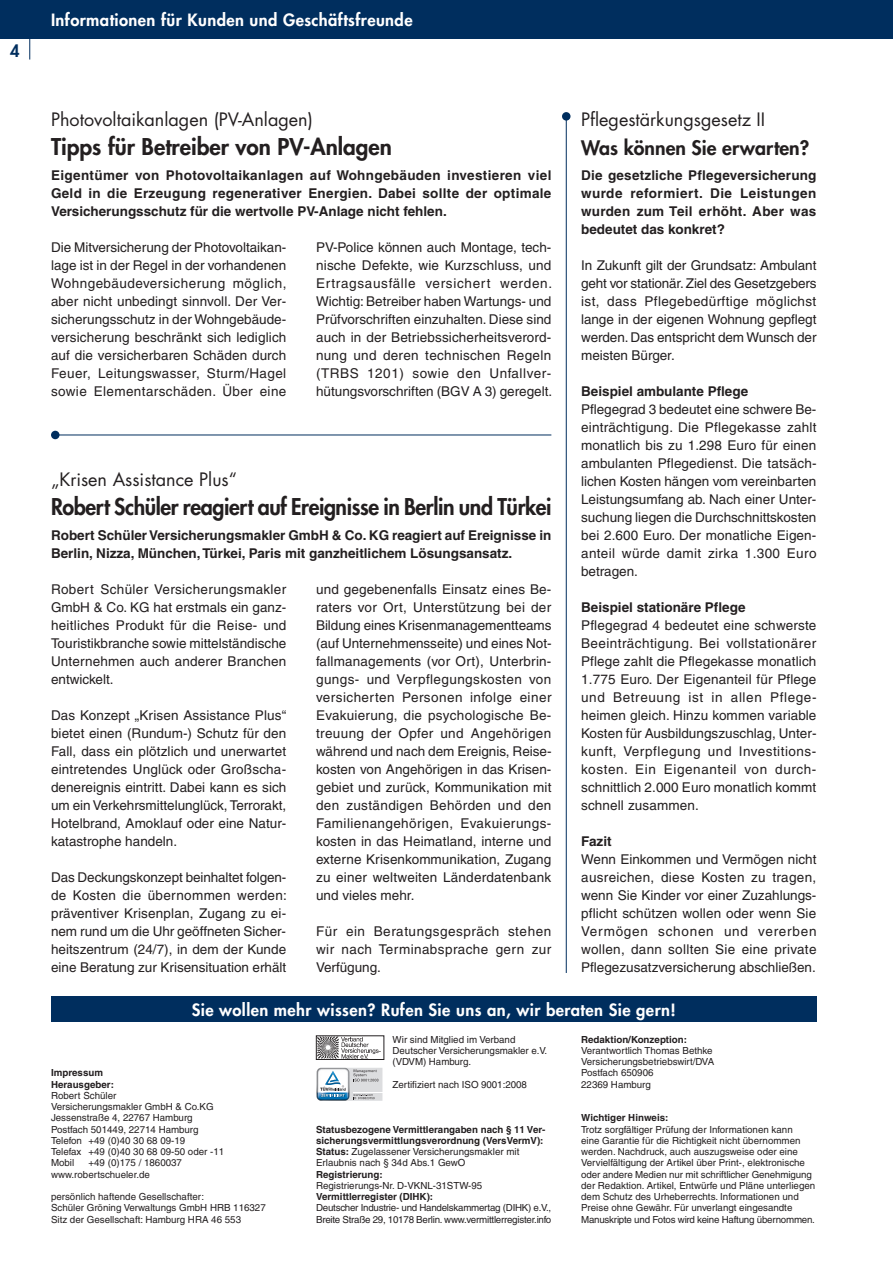
<style>
.page{position:relative;width:893px;height:1263px;background:#fff}
.page>*{position:absolute;margin:0;border:0;box-sizing:border-box;transform-origin:0 0}
.t1{font:800 22.5px "Futura LT";letter-spacing:-.02em;color:#231f20;scale:.95 1}
.t2{font:800 22.5px "Futura LT";color:#231f20}
.t3{font:800 19.5px "Futura LT";color:#231f20}
.t4{font:18px "Futura LT";color:#231f20}
.t5{font:800 16.5px "Futura LT";letter-spacing:.025em;color:#fff}
.t6{font:800 16.5px "Futura LT";color:#002e5e}
.t7{font:13.5px/18px "Helvetica LT";letter-spacing:.005em;color:#231f20;text-align:justify}
.t8{font:700 13.5px/18px "Helvetica LT";color:#231f20;text-align:justify}
.t9{font:9.75px/11.2px "Helvetica LT";color:#231f20}
.t10{font:700 9.75px/11.2px "Helvetica LT";color:#231f20}
.t11{font:9.75px/11.2px "Helvetica LT";letter-spacing:-.025em;color:#231f20}
.s1{font-weight:400}
</style>
<div class="page">
<div style="left:0;top:0;width:893px;height:38px;background:#002e5e"></div>
<div style="left:51px;top:996px;width:765px;height:26px;background:#002e5e"></div>
<svg style="left:29px;top:38px;width:1px;height:22px"></svg>
<img style="left:318px;top:1037px;width:63px;height:21px">
<div style="left:316px;top:1035px;width:68px;height:25px;border:1px solid #231f20"></div>
<svg style="left:316px;top:1067px;width:67px;height:34px"></svg>
<hr style="left:55px;top:435px;width:496px;height:1px;background:#002e5e">
<div style="left:51px;top:431px;width:9px;height:8px;background:#002e5e;border-radius:50%"></div>
<hr style="left:566px;top:116px;width:1px;height:857px;background:#002e5e">
<div style="left:562px;top:112px;width:8px;height:9px;background:#002e5e;border-radius:50%"></div>
<p class="t6" style="left:10px;top:40px;width:11px">4</p>
<p class="t5" style="left:51px;top:9px;width:363px">Informationen für Kunden und Geschäftsfreunde</p>
<h3 class="t4" style="left:51px;top:108px;width:263px">Photovoltaikanlagen (PV-Anlagen)</h3>
<h1 class="t2" style="left:51px;top:131px;width:342px">Tipps für Betreiber von PV-Anlagen</h1>
<p class="t8" style="left:51px;top:166px;width:502px">Eigentümer von Photovoltaikanlagen auf Wohngebäuden investieren viel Geld in die Erzeugung regenerativer Energien. Dabei sollte der optimale Versicherungsschutz für die wertvolle PV-Anlage nicht fehlen.</p>
<p class="t7" style="left:51px;top:238px;width:237px">Die Mitversicherung der Photovoltaikan&shy;lage ist in der Regel in der vorhandenen Wohngebäudeversicherung möglich, aber nicht unbedingt sinnvoll. Der Ver&shy;sicherungsschutz in der Wohngebäude&shy;versicherung beschränkt sich lediglich auf die versicherbaren Schäden durch Feuer, Leitungswasser, Sturm/Hagel sowie Elementarschäden. Über eine</p>
<p class="t7" style="left:316px;top:238px;width:238px;text-align:left">PV-Police können auch Montage, tech&shy;nische Defekte, wie Kurzschluss, und Ertragsausfälle versichert werden.<br>Wichtig: Betreiber haben Wartungs- und Prüfvorschriften einzuhalten. Diese sind auch in der Betriebssicherheitsverord&shy;nung und deren technischen Regeln (TRBS 1201) sowie den Unfallver&shy;hütungsvorschriften (BGV A 3) geregelt.</p>
<h3 class="t4" style="left:51px;top:468px;width:187px">„Krisen Assistance Plus“</h3>
<h1 class="t1" style="left:51px;top:491px;width:528px">Robert Schüler reagiert auf Ereignisse in Berlin und Türkei</h1>
<p class="t8" style="left:51px;top:526px;width:502px">Robert Schüler Versicherungsmakler GmbH &amp; Co. KG reagiert auf Ereignisse in<br>Berlin, Nizza, München, Türkei, Paris mit ganzheitlichem Lösungsansatz.</p>
<p class="t7" style="left:51px;top:580px;width:237px">Robert Schüler Versicherungsmakler GmbH &amp; Co. KG hat erstmals ein ganz&shy;heitliches Produkt für die Reise- und Touristikbranche sowie mittelständische Unternehmen auch anderer Branchen entwickelt.</p>
<p class="t7" style="left:51px;top:706px;width:237px">Das Konzept „Krisen Assistance Plus“ bietet einen (Rundum-) Schutz für den Fall, dass ein plötzlich und unerwartet eintretendes Unglück oder Großscha&shy;denereignis eintritt. Dabei kann es sich um ein Verkehrsmittelunglück, Terrorakt, Hotelbrand, Amoklauf oder eine Natur&shy;katastrophe handeln.</p>
<p class="t7" style="left:51px;top:868px;width:237px">Das Deckungskonzept beinhaltet folgen&shy;de Kosten die übernommen werden: präventiver Krisenplan, Zugang zu ei&shy;nem rund um die Uhr geöffneten Sicher&shy;heitszentrum (24/7), in dem der Kunde eine Beratung zur Krisensituation erhält</p>
<p class="t7" style="left:316px;top:580px;width:237px">und gegebenenfalls Einsatz eines Be&shy;raters vor Ort, Unterstützung bei der Bildung eines Krisenmanagementteams (auf Unternehmensseite) und eines Not&shy;fallmanagements (vor Ort), Unterbrin&shy;gungs- und Verpflegungskosten von versicherten Personen infolge einer Evakuierung, die psychologische Be&shy;treuung der Opfer und Angehörigen während und nach dem Ereignis, Reise&shy;kosten von Angehörigen in das Krisen&shy;gebiet und zurück, Kommunikation mit den zuständigen Behörden und den Familienangehörigen, Evakuierungs&shy;kosten in das Heimatland, interne und externe Krisenkommunikation, Zugang zu einer weltweiten Länderdatenbank und vieles mehr.</p>
<p class="t7" style="left:316px;top:922px;width:237px">Für ein Beratungsgespräch stehen wir nach Terminabsprache gern zur Verfügung.</p>
<h3 class="t4" style="left:581px;top:108px;width:186px">Pflegestärkungsgesetz II</h3>
<h2 class="t3" style="left:581px;top:134px;width:230px">Was können Sie erwarten?</h2>
<p class="t8" style="left:581px;top:166px;width:237px">Die gesetzliche Pflegeversicherung wurde reformiert. Die Leistungen wurden zum Teil erhöht. Aber was bedeutet das konkret?</p>
<p class="t7" style="left:581px;top:256px;width:237px">In Zukunft gilt der Grundsatz: Ambulant geht vor stationär. Ziel des Gesetzgebers ist, dass Pflegebedürftige möglichst lange in der eigenen Wohnung gepflegt werden. Das entspricht dem Wunsch der meisten Bürger.</p>
<p class="t8" style="left:581px;top:382px;width:169px">Beispiel ambulante Pflege</p>
<p class="t7" style="left:581px;top:400px;width:237px">Pflegegrad 3 bedeutet eine schwere Be&shy;einträchtigung. Die Pflegekasse zahlt monatlich bis zu 1.298 Euro für einen ambulanten Pflegedienst. Die tatsäch&shy;lichen Kosten hängen vom vereinbarten Leistungsumfang ab. Nach einer Unter&shy;suchung liegen die Durchschnittskosten bei 2.600 Euro. Der monatliche Eigen&shy;anteil würde damit zirka 1.300 Euro betragen.</p>
<p class="t8" style="left:581px;top:598px;width:166px">Beispiel stationäre Pflege</p>
<p class="t7" style="left:581px;top:616px;width:237px">Pflegegrad 4 bedeutet eine schwerste Beeinträchtigung. Bei vollstationärer Pflege zahlt die Pflegekasse monatlich 1.775 Euro. Der Eigenanteil für Pflege und Betreuung ist in allen Pflege&shy;heimen gleich. Hinzu kommen variable Kosten für Ausbildungszuschlag, Unter&shy;kunft, Verpflegung und Investitions&shy;kosten. Ein Eigenanteil von durch&shy;schnittlich 2.000 Euro monatlich kommt schnell zusammen.</p>
<p class="t8" style="left:581px;top:832px;width:32px">Fazit</p>
<p class="t7" style="left:581px;top:850px;width:237px">Wenn Einkommen und Vermögen nicht ausreichen, diese Kosten zu tragen, wenn Sie Kinder vor einer Zuzahlungs&shy;pflicht schützen wollen oder wenn Sie Vermögen schonen und vererben wollen, dann sollten Sie eine private Pflegezusatzversicherung abschließen.</p>
<p class="t5" style="left:192px;top:999px;width:486px">Sie wollen mehr wissen? Rufen Sie uns an, wir beraten Sie gern!</p>
<p class="t10" style="left:51px;top:1067px;width:64px">Impressum<br>Herausgeber:</p>
<p class="t9" style="left:51px;top:1090px;width:175px">Robert Schüler<br>Versicherungsmakler GmbH &amp; Co.KG<br>Jessenstraße 4, 22767 Hamburg<br>Postfach 501449, 22714 Hamburg<br>Telefon +49 (0)40 30 68 09-19<br>Telefax +49 (0)40 30 68 09-50 oder -11<br>Mobil</p>
<p class="t9" style="left:51px;top:1157px;width:133px;text-indent:37px">+49 (0)175 / 1860037 www.robertschueler.de</p>
<p class="t9" style="left:51px;top:1191px;width:216px">persönlich haftende Gesellschafter:<br>Schüler Gröning Verwaltungs GmbH HRB 116327<br>Sitz der Gesellschaft: Hamburg HRA 46 553</p>
<p class="t9" style="left:393px;top:1033px;width:156px">Wir sind Mitglied im Verband<br>Deutscher Versicherungsmakler e.V. (VDVM) Hamburg.</p>
<p class="t9" style="left:393px;top:1078px;width:136px">Zertifiziert nach ISO 9001:2008</p>
<p class="t10" style="left:316px;top:1123px;width:231px">Statusbezogene Vermittlerangaben nach § 11 Ver&shy;sicherungsvermittlungsverordnung (VersVermV):<br>Status: <span class="s1">Zugelassener Versicherungsmakler mit Erlaubnis nach § 34d Abs.1 GewO</span></p>
<p class="t10" style="left:316px;top:1168px;width:68px">Registrierung:</p>
<p class="t9" style="left:316px;top:1180px;width:168px">Registrierungs-Nr. D-VKNL-31STW-95</p>
<p class="t10" style="left:316px;top:1191px;width:119px">Vermittlerregister (DIHK):</p>
<p class="t11" style="left:316px;top:1202px;width:237px">Deutscher Industrie- und Handelskammertag (DIHK) e.V.,<br>Breite Straße 29, 10178 Berlin. www.vermittlerregister.info</p>
<p class="t10" style="left:581px;top:1033px;width:107px">Redaktion/Konzeption:</p>
<p class="t9" style="left:581px;top:1045px;width:135px">Verantwortlich Thomas Bethke<br>Versicherungsbetriebswirt/DVA<br>Postfach 650906<br>22369 Hamburg</p>
<p class="t10" style="left:581px;top:1112px;width:89px">Wichtiger Hinweis:</p>
<p class="t9" style="left:581px;top:1123px;width:236px">Trotz sorgfältiger Prüfung der Informationen kann<br>eine Garantie für die Richtigkeit nicht übernommen werden. Nachdruck, auch auszugsweise oder eine Vervielfältigung der Artikel über Print-, elektronische oder andere Medien nur mit schriftlicher Genehmigung der Redaktion. Artikel, Entwürfe und Pläne unterliegen dem Schutz des Urheberrechts. Informationen und Preise ohne Gewähr. Für unverlangt eingesandte Manuskripte und Fotos wird keine Haftung übernommen.</p>
</div>
